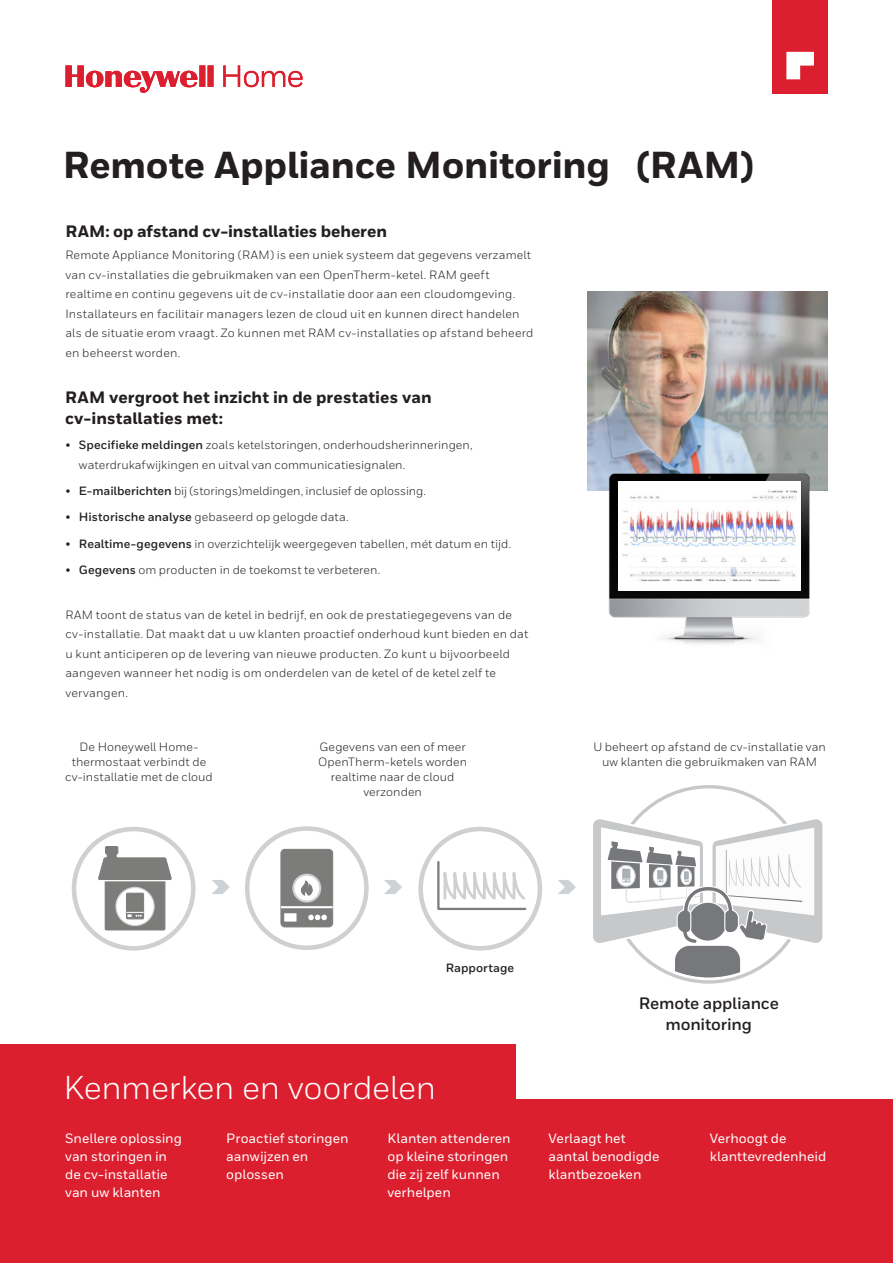
<style>
.page{position:relative;width:893px;height:1263px;background:#fff}
.page>*{position:absolute;margin:0;border:0;box-sizing:border-box;transform-origin:0 0}
.t1{font:800 37.5px "Honeywell Sans";letter-spacing:-.005em;color:#231f20}
.t2{font:33px "Honeywell Sans";letter-spacing:-.01em;color:#fff}
.t3{font:800 16.5px/20.7px "Honeywell Sans";color:#231f20}
.t4{font:700 16.5px/21.8px "Honeywell Sans";letter-spacing:-.01em;color:#231f20;text-align:center}
.t5{font:500 13.5px/18px "Honeywell Sans";color:#fff}
.t6{font:12px/19.5px "Honeywell Sans";letter-spacing:.01em;color:#231f20}
.t7{font:700 12px "Honeywell Sans";letter-spacing:.005em;color:#231f20}
.s1{font-weight:700}
</style>
<div class="page">
<div style="left:0;top:1044px;width:515px;height:180px;background:#dc1f2e"></div>
<div style="left:0;top:1099px;width:893px;height:164px;background:#dc1f2e"></div>
<svg style="left:65px;top:65px;width:238px;height:28px"></svg>
<div style="left:773px;top:0;width:55px;height:94px;background:#dc1f2e"></div>
<svg style="left:786px;top:52px;width:28px;height:27px"></svg>
<img style="left:588px;top:291px;width:239px;height:199px">
<img style="left:607px;top:471px;width:205px;height:173px">
<div style="left:72px;top:827px;width:124px;height:123px;border:5px solid #d0d0d0;border-radius:50%"></div>
<svg style="left:98px;top:846px;width:73px;height:84px"></svg>
<div style="left:245px;top:826px;width:124px;height:124px;border:5px solid #d0d0d0;border-radius:50%"></div>
<div style="left:281px;top:849px;width:52px;height:78px;background:#7c7c7b;border-radius:4px"></div>
<div style="left:281px;top:849px;width:52px;height:78px;border:1px solid #7c7c7b;border-radius:4px"></div>
<hr style="left:281px;top:906px;width:52px;height:2px;background:#fff">
<svg style="left:308px;top:915px;width:19px;height:5px"></svg>
<svg style="left:284px;top:913px;width:12px;height:8px"></svg>
<div style="left:293px;top:875px;width:27px;height:26px;background:#fff;border-radius:50%"></div>
<div style="left:292px;top:874px;width:29px;height:28px;border:2px solid #d0d0d0;border-radius:50%"></div>
<svg style="left:301px;top:881px;width:11px;height:14px"></svg>
<div style="left:418px;top:827px;width:124px;height:123px;border:5px solid #d0d0d0;border-radius:50%"></div>
<svg style="left:437px;top:861px;width:90px;height:49px"></svg>
<svg style="left:593px;top:817px;width:230px;height:162px"></svg>
<svg style="left:212px;top:880px;width:18px;height:14px"></svg>
<svg style="left:384px;top:880px;width:18px;height:14px"></svg>
<svg style="left:558px;top:880px;width:18px;height:14px"></svg>
<div style="left:618px;top:481px;width:182px;height:109px;background:#fff"></div>
<img style="left:622px;top:490px;width:175px;height:92px">
<h1 class="t1" style="left:63px;top:142px;width:693px">Remote Appliance Monitoring (RAM)</h1>
<h3 class="t3" style="left:65px;top:221px;width:323px">RAM: op afstand cv-installaties beheren</h3>
<p class="t6" style="left:65px;top:245px;width:470px">Remote Appliance Monitoring (RAM) is een uniek systeem dat gegevens verzamelt van cv-installaties die gebruikmaken van een OpenTherm-ketel. RAM geeft realtime en continu gegevens uit de cv-installatie door aan een cloudomgeving.<br>Installateurs en facilitair managers lezen de cloud uit en kunnen direct handelen als de situatie erom vraagt. Zo kunnen met RAM cv-installaties op afstand beheerd en beheerst worden.</p>
<h3 class="t3" style="left:65px;top:388px;width:368px">RAM vergroot het inzicht in de prestaties van cv-installaties met:</h3>
<p class="t6" style="left:79px;top:435px;width:395px;text-indent:-14px">• <span class="s1">Specifieke meldingen</span> zoals ketelstoringen, onderhoudsherinneringen, waterdrukafwijkingen en uitval van communicatiesignalen.</p>
<p class="t6" style="left:65px;top:481px;width:362px">• <span class="s1">E-mailberichten</span> bij (storings)meldingen, inclusief de oplossing.</p>
<p class="t6" style="left:65px;top:507px;width:285px">• <span class="s1">Historische analyse</span> gebaseerd op gelogde data.</p>
<p class="t6" style="left:65px;top:534px;width:447px">• <span class="s1">Realtime-gegevens</span> in overzichtelijk weergegeven tabellen, mét datum en tijd.</p>
<p class="t6" style="left:65px;top:560px;width:316px">• <span class="s1">Gegevens</span> om producten in de toekomst te verbeteren.</p>
<p class="t6" style="left:65px;top:605px;width:464px">RAM toont de status van de ketel in bedrijf, en ook de prestatiegegevens van de cv-installatie. Dat maakt dat u uw klanten proactief onderhoud kunt bieden en dat u kunt anticiperen op de levering van nieuwe producten. Zo kunt u bijvoorbeeld aangeven wanneer het nodig is om onderdelen van de ketel of de ketel zelf te vervangen.</p>
<p class="t6" style="left:65px;top:740px;width:149px;line-height:15px;text-align:center">De Honeywell Home&shy;thermostaat verbindt de cv-installatie met de cloud</p>
<p class="t6" style="left:318px;top:740px;width:150px;line-height:15px;text-align:center">Gegevens van een of meer<br>OpenTherm-ketels worden realtime naar de cloud verzonden</p>
<p class="t6" style="left:593px;top:739px;width:234px;line-height:15px;text-align:center">U beheert op afstand de cv-installatie van uw klanten die gebruikmaken van RAM</p>
<p class="t7" style="left:446px;top:961px;width:70px">Rapportage</p>
<h2 class="t2" style="left:63px;top:1068px;width:374px">Kenmerken en voordelen</h2>
<h3 class="t4" style="left:639px;top:992px;width:142px">Remote appliance monitoring</h3>
<p class="t5" style="left:65px;top:1130px;width:118px">Snellere oplossing van storingen in de cv-installatie van uw klanten</p>
<p class="t5" style="left:226px;top:1130px;width:124px">Proactief storingen aanwijzen en oplossen</p>
<p class="t5" style="left:387px;top:1130px;width:125px">Klanten attenderen op kleine storingen die zij zelf kunnen verhelpen</p>
<p class="t5" style="left:549px;top:1130px;width:112px">Verlaagt het aantal benodigde klantbezoeken</p>
<p class="t5" style="left:710px;top:1130px;width:118px">Verhoogt de klanttevredenheid</p>
</div>
